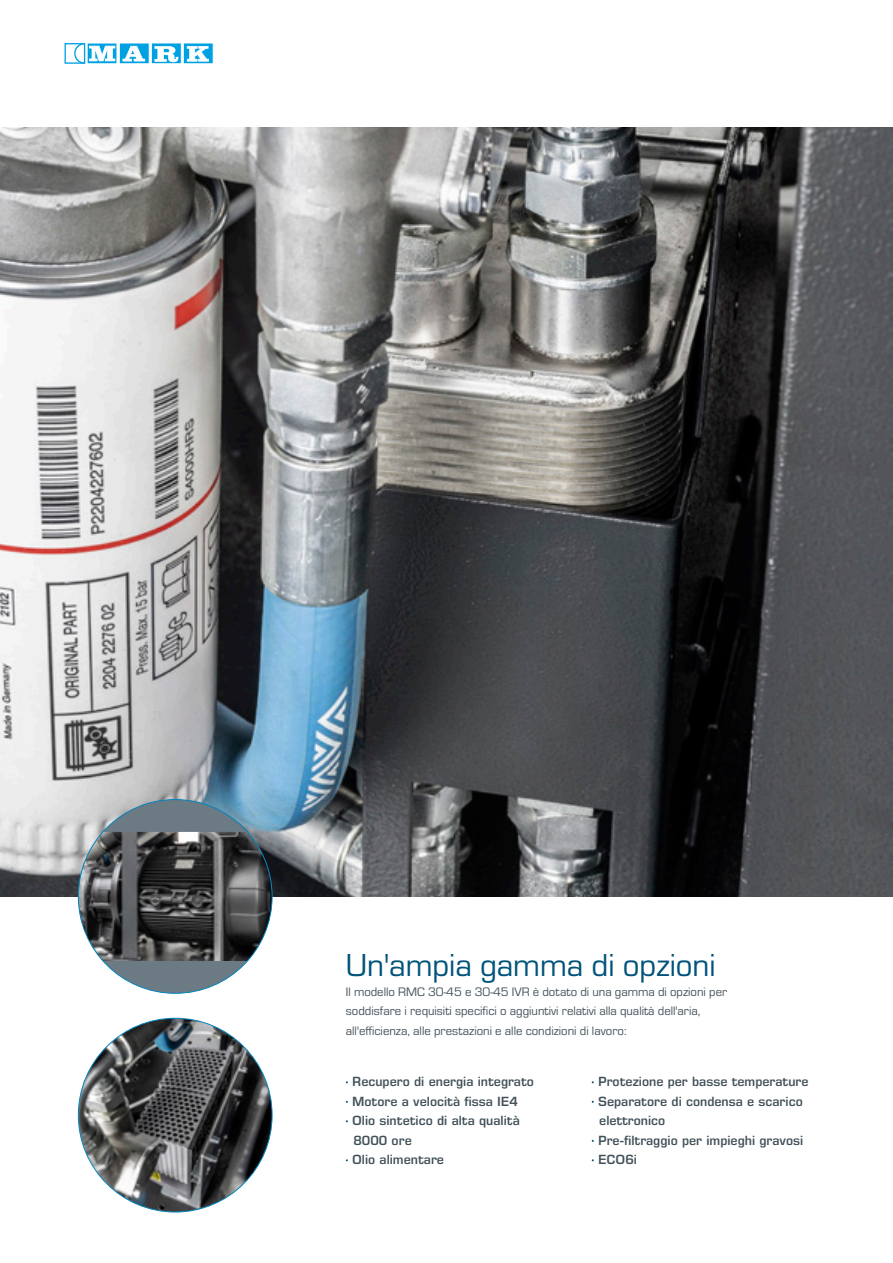
<style>
.page{position:relative;width:893px;height:1263px;background:#fff}
.page>*{position:absolute;margin:0;border:0;box-sizing:border-box;transform-origin:0 0}
.t1{font:33px "Eurostile";color:#00537a}
.t2{font:600 12.75px/19.5px "Eurostile LT Pro";color:#425159}
.t3{font:12.75px/19.5px "Eurostile";color:#425159}
</style>
<div class="page">
<img style="left:0;top:128px;width:893px;height:768px">
<div style="left:78px;top:799px;width:194px;height:194px;background:#6b7a83;border-radius:50%"></div>
<img style="left:78px;top:832px;width:194px;height:129px">
<img style="left:78px;top:1018px;width:194px;height:194px;border-radius:97px">
<svg style="left:64px;top:43px;width:149px;height:21px"></svg>
<h1 class="t1" style="left:346px;top:948px;width:371px">Un'ampia gamma di opzioni</h1>
<p class="t3" style="left:346px;top:982px;width:383px">Il modello RMC 30-45 e 30-45 IVR è dotato di una gamma di opzioni per soddisfare i requisiti specifici o aggiuntivi relativi alla qualità dell'aria, all'efficienza, alle prestazioni e alle condizioni di lavoro:</p>
<p class="t2" style="left:352px;top:1072px;width:183px">Recupero di energia integrato<br>Motore a velocità fissa IE4<br>Olio sintetico di alta qualità<br>8000 ore<br>Olio alimentare</p>
<p class="t2" style="left:598px;top:1072px;width:212px">Protezione per basse temperature<br>Separatore di condensa e scarico elettronico<br>Pre-filtraggio per impieghi gravosi<br>ECO6i</p>
</div>
